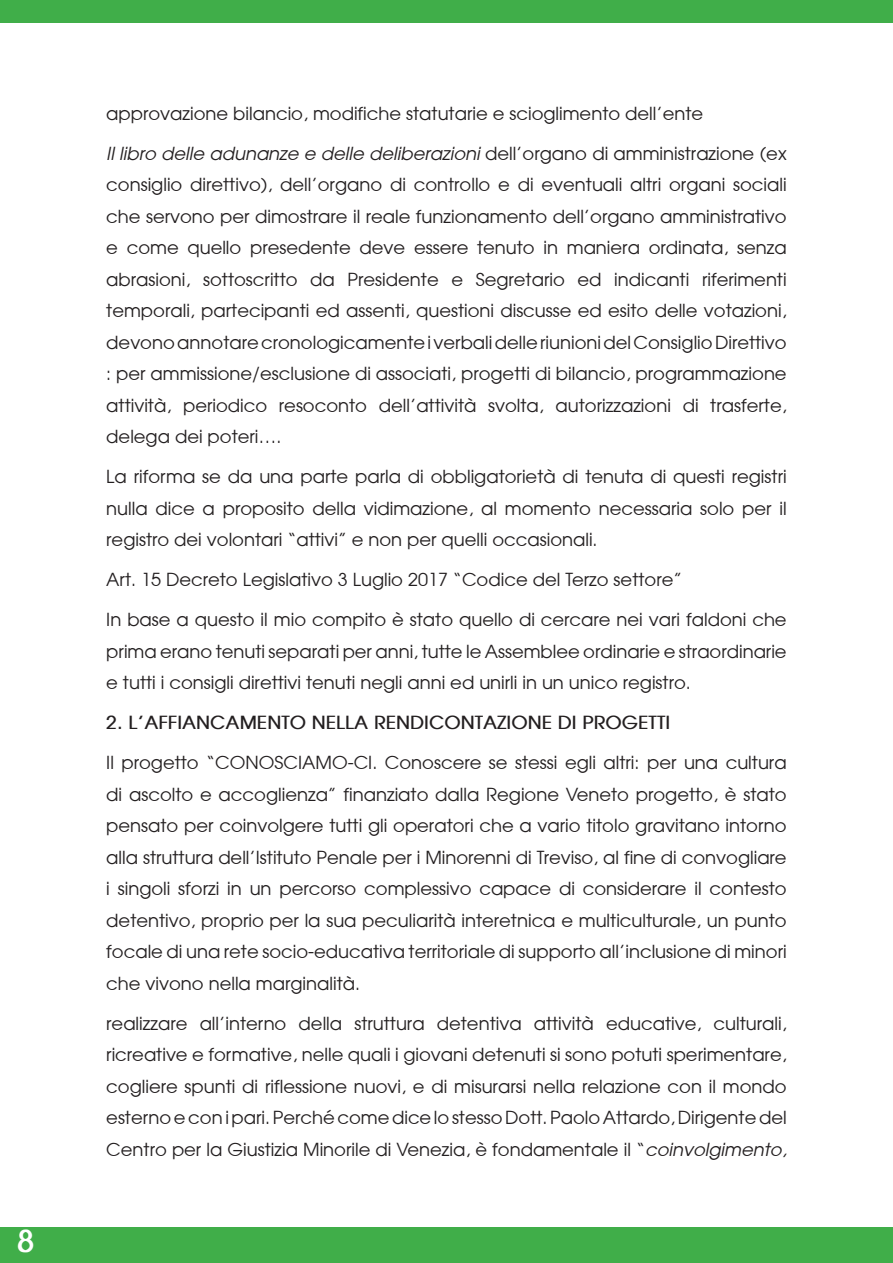
<style>
.page{position:relative;width:893px;height:1263px;background:#fff}
.page>*{position:absolute;margin:0;border:0;box-sizing:border-box;transform-origin:0 0}
.t1{font:700 33px "Avant Garde";color:#fff}
.t2{font:18px/31.5px "Avant Garde";color:#231f20;text-align:justify}
.t3{font:700 18px "Avant Garde";color:#231f20}
.s1{font-style:italic}
</style>
<div class="page">
<div style="left:0;top:0;width:893px;height:23px;background:#40ae49"></div>
<div style="left:0;top:1227px;width:893px;height:36px;background:#40ae49"></div>
<h1 class="t1" style="left:17px;top:1228px;width:19px">8</h1>
<p class="t2" style="left:106px;top:97px;width:598px">approvazione bilancio, modifiche statutarie e scioglimento dell’ente</p>
<p class="t2" style="left:106px;top:137px;width:682px"><span class="s1">Il libro delle adunanze e delle deliberazioni</span> dell’organo di amministrazione (ex consiglio direttivo), dell’organo di controllo e di eventuali altri organi sociali che servono per dimostrare il reale funzionamento dell’organo amministrativo e come quello presedente deve essere tenuto in maniera ordinata, senza abrasioni, sottoscritto da Presidente e Segretario ed indicanti riferimenti temporali, partecipanti ed assenti, questioni discusse ed esito delle votazioni, devono annotare cronologicamente i verbali delle riunioni del Consiglio Direttivo : per ammissione/esclusione di associati, progetti di bilancio, programmazione attività, periodico resoconto dell’attività svolta, autorizzazioni di trasferte, delega dei poteri….</p>
<p class="t2" style="left:106px;top:461px;width:682px">La riforma se da una parte parla di obbligatorietà di tenuta di questi registri nulla dice a proposito della vidimazione, al momento necessaria solo per il registro dei volontari “attivi” e non per quelli occasionali.</p>
<p class="t2" style="left:106px;top:564px;width:577px">Art. 15 Decreto Legislativo 3 Luglio 2017 “Codice del Terzo settore”</p>
<p class="t2" style="left:106px;top:604px;width:682px">In base a questo il mio compito è stato quello di cercare nei vari faldoni che prima erano tenuti separati per anni, tutte le Assemblee ordinarie e straordinarie e tutti i consigli direttivi tenuti negli anni ed unirli in un unico registro.</p>
<p class="t3" style="left:106px;top:711px;width:565px">2. L’AFFIANCAMENTO NELLA RENDICONTAZIONE DI PROGETTI</p>
<p class="t2" style="left:106px;top:747px;width:682px">Il progetto “CONOSCIAMO-CI. Conoscere se stessi egli altri: per una cultura di ascolto e accoglienza” finanziato dalla Regione Veneto progetto, è stato pensato per coinvolgere tutti gli operatori che a vario titolo gravitano intorno alla struttura dell’Istituto Penale per i Minorenni di Treviso, al fine di convogliare i singoli sforzi in un percorso complessivo capace di considerare il contesto detentivo, proprio per la sua peculiarità interetnica e multiculturale, un punto focale di una rete socio-educativa territoriale di supporto all’inclusione di minori che vivono nella marginalità.</p>
<p class="t2" style="left:106px;top:1007px;width:682px">realizzare all’interno della struttura detentiva attività educative, culturali, ricreative e formative, nelle quali i giovani detenuti si sono potuti sperimentare, cogliere spunti di riflessione nuovi, e di misurarsi nella relazione con il mondo esterno e con i pari. Perché come dice lo stesso Dott. Paolo Attardo, Dirigente del Centro per la Giustizia Minorile di Venezia, è fondamentale il “<span class="s1">coinvolgimento,</span></p>
</div>
